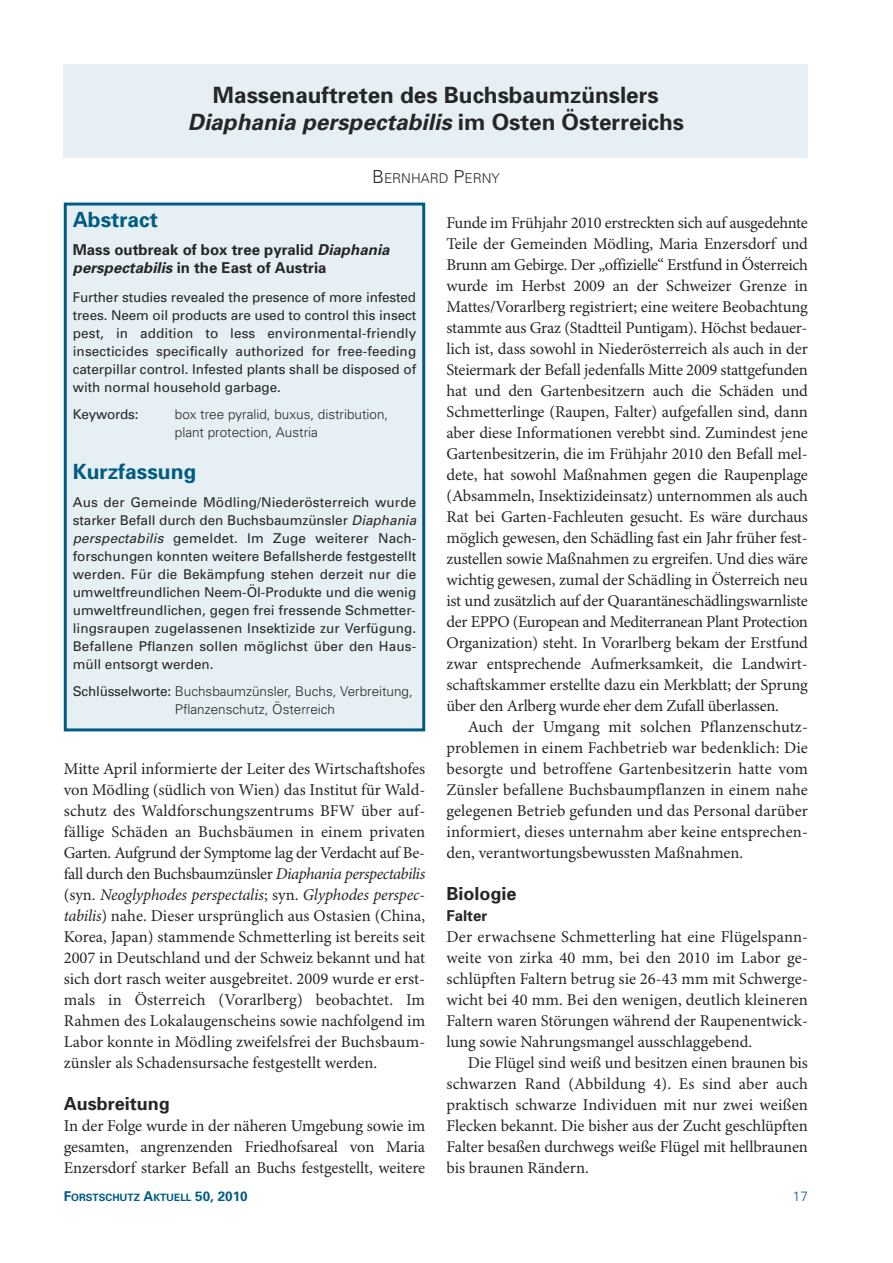
<style>
.page{position:relative;width:893px;height:1263px;background:#fff}
.page>*{position:absolute;margin:0;border:0;box-sizing:border-box;transform-origin:0 0}
.t1{font:700 22.5px/27px "Univers";color:#272627;text-align:center}
.t2{font:700 21px "Univers";color:#005c83}
.t3{font:700 18px "Univers";color:#272627}
.t4{font:16.5px/21px "Minion Pro";letter-spacing:-.005em;color:#272627;text-align:justify}
.t5{font:700 15px/18px "Univers";color:#272627}
.t6{font:13.5px/18px "Univers";color:#272627;text-align:justify}
.t7{font:300 13.5px/18px "Univers";color:#272627}
.t8{font:300 13.5px "Univers";color:#005c83}
.t9{font:700 10.2px "Univers";color:#005c83}
.s1{font-style:italic}
.s2{font-size:18px}
.s3{font-weight:400}
.s4{font-size:13.5px}
</style>
<div class="page">
<div style="left:64px;top:64px;width:744px;height:93px;background:#e6eff3"></div>
<div style="left:67px;top:206px;width:355px;height:522px;background:#e6eff3"></div>
<div style="left:64px;top:203px;width:361px;height:528px;border:3px solid #005c83"></div>
<h1 class="t1" style="left:188px;top:84px;width:498px">Massenauftreten des Buchsbaumzünslers<br><span class="s1">Diaphania perspectabilis</span> im Osten Österreichs</h1>
<p class="t7" style="left:372px;top:171px;width:129px"><span class="s2">B</span>ERNHARD <span class="s2">P</span>ERNY</p>
<p class="t2" style="left:73px;top:212px;width:87px">Abstract</p>
<p class="t5" style="left:73px;top:242px;width:318px">Mass outbreak of box tree pyralid <span class="s1">Diaphania perspectabilis</span> in the East of Austria</p>
<p class="t6" style="left:73px;top:289px;width:345px">Further studies revealed the presence of more infested trees. Neem oil products are used to control this insect pest, in addition to less environmental-friendly insecticides specifically authorized for free-feeding caterpillar control. Infested plants shall be disposed of with normal household garbage.</p>
<p class="t6" style="left:73px;top:406px;width:67px">Keywords:</p>
<p class="t7" style="left:175px;top:406px;width:215px">box tree pyralid, buxus, distribution, plant protection, Austria</p>
<p class="t2" style="left:73px;top:464px;width:125px">Kurzfassung</p>
<p class="t6" style="left:73px;top:495px;width:345px">Aus der Gemeinde Mödling/Niederösterreich wurde starker Befall durch den Buchsbaumzünsler <span class="s1">Diaphania perspectabilis</span> gemeldet. Im Zuge weiterer Nach&shy;forschungen konnten weitere Befallsherde festgestellt werden. Für die Bekämpfung stehen derzeit nur die umweltfreundlichen Neem-Öl-Produkte und die wenig umweltfreundlichen, gegen frei fressende Schmetter&shy;lingsraupen zugelassenen Insektizide zur Verfügung.<br>Befallene Pflanzen sollen möglichst über den Haus&shy;müll entsorgt werden.</p>
<p class="t7" style="left:175px;top:684px;width:240px;text-indent:-102px"><span class="s3">Schlüsselworte:</span> Buchsbaumzünsler, Buchs, Verbreitung,<br>Pflanzenschutz, Österreich</p>
<p class="t4" style="left:64px;top:759px;width:363px">Mitte April informierte der Leiter des Wirtschaftshofes von Mödling (südlich von Wien) das Institut für Wald&shy;schutz des Waldforschungszentrums BFW über auf&shy;fällige Schäden an Buchsbäumen in einem privaten Garten. Aufgrund der Symptome lag der Verdacht auf Be&shy;fall durch den Buchsbaumzünsler <span class="s1">Diaphania perspectabilis </span>(syn. <span class="s1">Neoglyphodes perspectalis</span>; syn. <span class="s1">Glyphodes perspec&shy;tabilis</span>) nahe. Dieser ursprünglich aus Ostasien (China, Korea, Japan) stammende Schmetterling ist bereits seit 2007 in Deutschland und der Schweiz bekannt und hat sich dort rasch weiter ausgebreitet. 2009 wurde er erst&shy;mals in Österreich (Vorarlberg) beobachtet. Im Rahmen des Lokalaugenscheins sowie nachfolgend im Labor konnte in Mödling zweifelsfrei der Buchsbaum&shy;zünsler als Schadensursache festgestellt werden.</p>
<p class="t3" style="left:64px;top:1097px;width:107px">Ausbreitung</p>
<p class="t4" style="left:64px;top:1116px;width:363px">In der Folge wurde in der näheren Umgebung sowie im gesamten, angrenzenden Friedhofsareal von Maria Enzersdorf starker Befall an Buchs festgestellt, weitere</p>
<p class="t4" style="left:446px;top:213px;width:363px">Funde im Frühjahr 2010 erstreckten sich auf ausgedehnte Teile der Gemeinden Mödling, Maria Enzersdorf und Brunn am Gebirge. Der „offizielle“ Erstfund in Österreich wurde im Herbst 2009 an der Schweizer Grenze in Mattes/Vorarlberg registriert; eine weitere Beobachtung stammte aus Graz (Stadtteil Puntigam). Höchst bedauer&shy;lich ist, dass sowohl in Niederösterreich als auch in der Steiermark der Befall jedenfalls Mitte 2009 stattgefunden hat und den Gartenbesitzern auch die Schäden und Schmetterlinge (Raupen, Falter) aufgefallen sind, dann aber diese Informationen verebbt sind. Zumindest jene Gartenbesitzerin, die im Frühjahr 2010 den Befall mel&shy;dete, hat sowohl Maßnahmen gegen die Raupenplage (Absammeln, Insektizideinsatz) unternommen als auch Rat bei Garten-Fachleuten gesucht. Es wäre durchaus möglich gewesen, den Schädling fast ein Jahr früher fest&shy;zustellen sowie Maßnahmen zu ergreifen. Und dies wäre wichtig gewesen, zumal der Schädling in Österreich neu ist und zusätzlich auf der Quarantäneschädlingswarnliste der EPPO (European and Mediterranean Plant Protection Organization) steht. In Vorarlberg bekam der Erstfund zwar entsprechende Aufmerksamkeit, die Landwirt&shy;schaftskammer erstellte dazu ein Merkblatt; der Sprung über den Arlberg wurde eher dem Zufall überlassen.</p>
<p class="t4" style="left:446px;top:717px;width:363px;text-indent:21px">Auch der Umgang mit solchen Pflanzenschutz&shy;problemen in einem Fachbetrieb war bedenklich: Die besorgte und betroffene Gartenbesitzerin hatte vom Zünsler befallene Buchsbaumpflanzen in einem nahe gelegenen Betrieb gefunden und das Personal darüber informiert, dieses unternahm aber keine entsprechen&shy;den, verantwortungsbewussten Maßnahmen.</p>
<p class="t3" style="left:446px;top:887px;width:71px">Biologie</p>
<p class="t5" style="left:446px;top:908px;width:42px">Falter</p>
<p class="t4" style="left:446px;top:927px;width:363px">Der erwachsene Schmetterling hat eine Flügelspann&shy;weite von zirka 40 mm, bei den 2010 im Labor ge&shy;schlüpften Faltern betrug sie 26-43 mm mit Schwerge&shy;wicht bei 40 mm. Bei den wenigen, deutlich kleineren Faltern waren Störungen während der Raupenentwick&shy;lung sowie Nahrungsmangel ausschlaggebend.</p>
<p class="t4" style="left:446px;top:1053px;width:363px;text-indent:21px">Die Flügel sind weiß und besitzen einen braunen bis schwarzen Rand (Abbildung 4). Es sind aber auch praktisch schwarze Individuen mit nur zwei weißen Flecken bekannt. Die bisher aus der Zucht geschlüpften Falter besaßen durchwegs weiße Flügel mit hellbraunen bis braunen Rändern.</p>
<p class="t9" style="left:64px;top:1193px;width:185px"><span class="s4">F</span>ORSTSCHUTZ <span class="s4">A</span>KTUELL <span class="s4">50, 2010</span></p>
<p class="t8" style="left:793px;top:1191px;width:16px">17</p>
</div>
